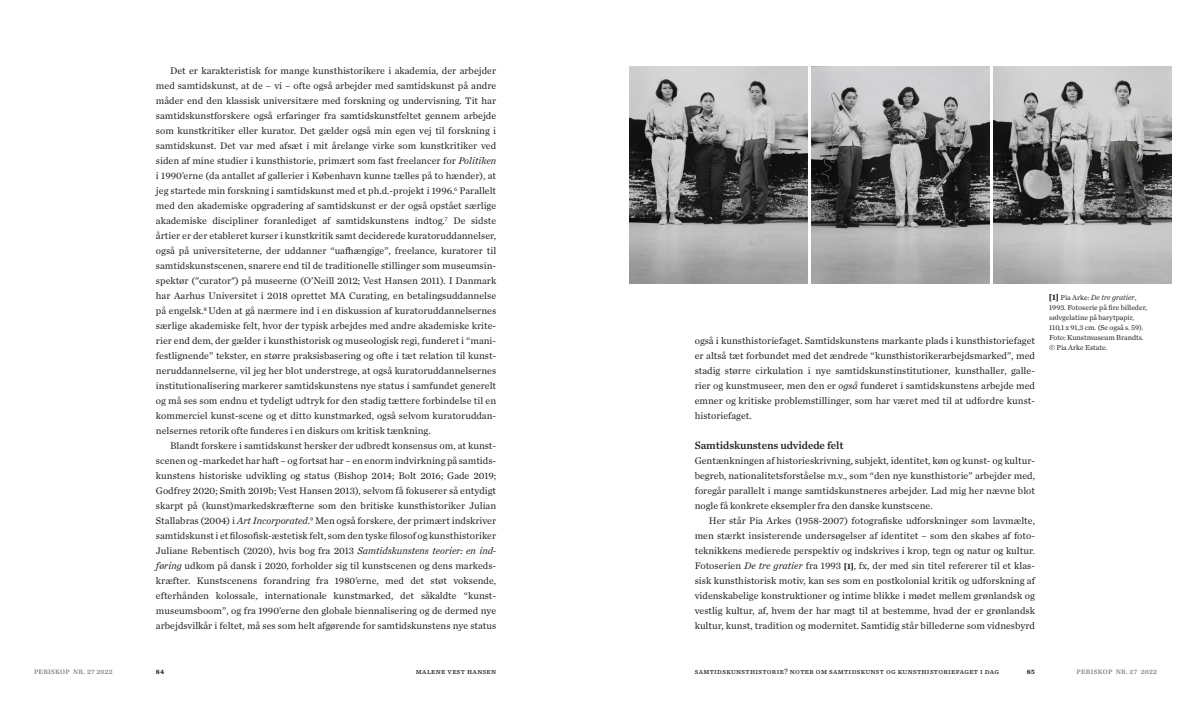
<style>
.page{position:relative;width:1191px;height:709px;background:#fff}
.page>*{position:absolute;margin:0;border:0;box-sizing:border-box;transform-origin:0 0}
.Periskop_Mellemrubri{font:11px "Chronicle Text G1 Semi";letter-spacing:-.01em;color:#231f20}
.Periskop_Artikler_Br{font:10px/15px "Chronicle Text G1";color:#231f20;text-align:justify}
.t1{font:7.8px "Chronicle Text G3";letter-spacing:.04em;color:#231f20}
.Periskop_Billedtekst{font:italic 7.8px "Chronicle Text G1";color:#231f20}
.Periskop_Billedtekst-2{font:7.5px/10px "Chronicle Text G1";color:#231f20}
.t2{font:6.7px "Chronicle Text G3 Semi";letter-spacing:.04em;color:#808285}
.t3{font:700 6.7px "Chronicle Text G3";color:#231f20}
.t4{font:700 6.7px "Chronicle Text G1";color:#231f20}
.s1{font-style:italic}
.s2{font-family:"Chronicle Text G4";font-weight:700;font-size:8.3px}
.s3{font-family:"Chronicle Text G4";font-weight:700;font-style:normal;font-size:8.3px}
.s4{font-style:normal;font-size:7.5px}
</style>
<div class="page">
<img style="left:811px;top:67px;width:178px;height:217px">
<img style="left:993px;top:67px;width:178px;height:217px">
<img style="left:629px;top:67px;width:178px;height:217px">
<p class="Periskop_Artikler_Br" style="left:156px;top:63px;width:342px;text-indent:14px">Det er karakteristisk for mange kunsthistorikere i akademia, der arbejder med samtidskunst, at de – vi – ofte også arbejder med samtidskunst på andre måder end den klassisk universitære med forskning og undervisning. Tit har samtidskunstforskere også erfaringer fra samtidskunstfeltet gennem arbejde som kunstkritiker eller kurator. Det gælder også min egen vej til forskning i samtidskunst. Det var med afsæt i mit årelange virke som kunstkritiker ved siden af mine studier i kunsthistorie, primært som fast freelancer for <span class="s1">Politiken </span>i 1990’erne (da antallet af gallerier i København kunne tælles på to hænder), at jeg startede min forskning i samtidskunst med et ph.d.-projekt i 1996.<sup>6</sup> Parallelt med den akademiske opgradering af samtidskunst er der også opstået særlige akademiske discipliner foranlediget af samtidskunstens indtog.<sup>7</sup> De sidste årtier er der etableret kurser i kunstkritik samt deciderede kuratoruddannelser, også på universiteterne, der uddanner “uafhængige”, freelance, kuratorer til samtidskunstscenen, snarere end til de traditionelle stillinger som museumsin&shy;spektør ("curator") på museerne (O’Neill 2012; Vest Hansen 2011). I Danmark har Aarhus Universitet i 2018 oprettet MA Curating, en betalingsuddannelse på engelsk.<sup>8</sup> Uden at gå nærmere ind i en diskussion af kuratoruddannelsernes særlige akademiske felt, hvor der typisk arbejdes med andre akademiske krite&shy;rier end dem, der gælder i kunsthistorisk og museologisk regi, funderet i “mani&shy;festlignende” tekster, en større praksisbasering og ofte i tæt relation til kunst&shy;neruddannelserne, vil jeg her blot understrege, at også kuratoruddannelsernes institutionalisering markerer samtidskunstens nye status i samfundet generelt og må ses som endnu et tydeligt udtryk for den stadig tættere forbindelse til en kommerciel kunst-scene og et ditto kunstmarked, også selvom kuratoruddan&shy;nelsernes retorik ofte funderes i en diskurs om kritisk tænkning.</p>
<p class="Periskop_Artikler_Br" style="left:156px;top:438px;width:342px;text-indent:14px">Blandt forskere i samtidskunst hersker der udbredt konsensus om, at kunst&shy;scenen og -markedet har haft – og fortsat har – en enorm indvirkning på samtids&shy;kunstens historiske udvikling og status (Bishop 2014; Bolt 2016; Gade 2019; Godfrey 2020; Smith 2019b; Vest Hansen 2013), selvom få fokuserer så entydigt skarpt på (kunst)markedskræfterne som den britiske kunsthistoriker Julian Stallabras (2004) i <span class="s1">Art Incorporated</span>.<sup>9</sup> Men også forskere, der primært indskriver samtidskunst i et filosofisk-æstetisk felt, som den tyske filosof og kunsthistoriker Juliane Rebentisch (2020), hvis bog fra 2013 <span class="s1">Samtidskunstens teorier: en ind&shy;føring</span> udkom på dansk i 2020, forholder sig til kunstscenen og dens markeds&shy;kræfter. Kunstscenens forandring fra 1980’erne, med det støt voksende, efterhånden kolossale, internationale kunstmarked, det såkaldte “kunst&shy;museumsboom”, og fra 1990’erne den globale biennalisering og de dermed nye arbejdsvilkår i feltet, må ses som helt afgørende for samtidskunstens nye status</p>
<p class="Periskop_Artikler_Br" style="left:694px;top:333px;width:342px">også i kunsthistoriefaget. Samtidskunstens markante plads i kunsthistoriefaget er altså tæt forbundet med det ændrede “kunsthistorikerarbejdsmarked”, med stadig større cirkulation i nye samtidskunstinstitutioner, kunsthaller, galle&shy;rier og kunstmuseer, men den er <span class="s1">også</span> funderet i samtidskunstens arbejde med emner og kritiske problemstillinger, som har været med til at udfordre kunst&shy;historiefaget.</p>
<p class="Periskop_Mellemrubri" style="left:694px;top:437px;width:150px">Samtidskunstens udvidede felt</p>
<p class="Periskop_Artikler_Br" style="left:694px;top:453px;width:342px">Gentænkningen af historieskrivning, subjekt, identitet, køn og kunst- og kultur&shy;begreb, nationalitetsforståelse m.v., som “den nye kunsthistorie” arbejder med, foregår parallelt i mange samtidskunstneres arbejder. Lad mig her nævne blot nogle få konkrete eksempler fra den danske kunstscene.</p>
<p class="Periskop_Artikler_Br" style="left:694px;top:513px;width:342px;text-indent:14px">Her står Pia Arkes (1958-2007) fotografiske udforskninger som lavmælte, men stærkt insisterende undersøgelser af identitet – som den skabes af foto&shy;teknikkens medierede perspektiv og indskrives i krop, tegn og natur og kultur.<br>Fotoserien <span class="s1">De tre gratier</span> fra 1993 <span class="s2">[1]</span>, fx, der med sin titel refererer til et klas&shy;sisk kunsthistorisk motiv, kan ses som en postkolonial kritik og udforskning af videnskabelige konstruktioner og intime blikke i mødet mellem grønlandsk og vestlig kultur, af, hvem der har magt til at bestemme, hvad der er grønlandsk kultur, kunst, tradition og modernitet. Samtidig står billederne som vidnesbyrd</p>
<p class="Periskop_Billedtekst" style="left:1049px;top:292px;width:89px"><span class="s3">[1]</span> <span class="s4">Pia Arke:</span> De tre gratier<span class="s4">,</span></p>
<p class="Periskop_Billedtekst-2" style="left:1049px;top:302px;width:99px">1993. Fotoserie på fire billeder, sølvgelatine på barytpapir,<br>110,1 x 91,3 cm. (Se også s. 59).<br>Foto: Kunstmuseum Brandts. © Pia Arke Estate.</p>
<p class="t2" style="left:34px;top:667px;width:80px">PERISKOP NR. 27 2022</p>
<p class="t3" style="left:156px;top:667px;width:10px">84</p>
<p class="t1" style="left:416px;top:666px;width:82px">malene vest hansen</p>
<p class="t1" style="left:694px;top:666px;width:306px">Samtidskunsthistorie? Noter om samtidskunst og kunsthistoriefaget i dag</p>
<p class="t4" style="left:1027px;top:667px;width:10px">85</p>
<p class="t2" style="left:1076px;top:667px;width:82px">PERISKOP NR. 27 2022</p>
</div>
